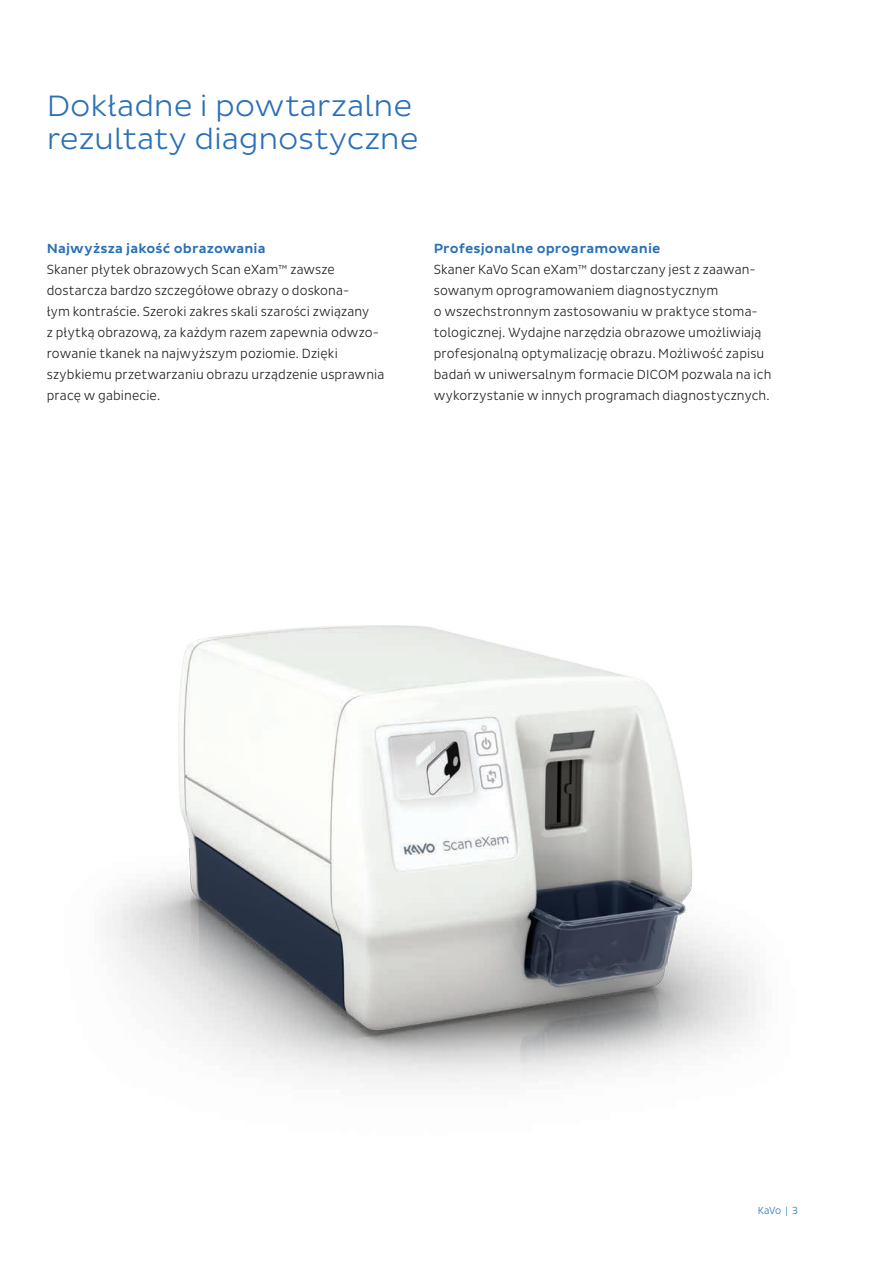
<style>
.page{position:relative;width:893px;height:1263px;background:#fff}
.page>*{position:absolute;margin:0;border:0;box-sizing:border-box;transform-origin:0 0}
.t1{font:300 30px/33px "Pluto Sans";letter-spacing:-.005em;color:#2a70b8}
.t2{font:300 13.5px/21px "Pluto Sans Cond";letter-spacing:.01em;color:#231f20}
.t3{font:500 13.5px "Pluto Sans";letter-spacing:.01em;color:#2a70b8}
.t4{font:300 10.5px "Pluto Sans Cond";color:#2a70b8}
</style>
<div class="page">
<hr style="left:0;top:0;width:1px;height:661px;background:#172938">
<img style="left:0;top:455px;width:757px;height:628px">
<h1 class="t1" style="left:47px;top:90px;width:373px">Dokładne i powtarzalne rezultaty diagnostyczne</h1>
<p class="t3" style="left:47px;top:240px;width:220px">Najwyższa jakość obrazowania</p>
<p class="t2" style="left:47px;top:259px;width:339px">Skaner płytek obrazowych Scan eXam™ zawsze dostarcza bardzo szczegółowe obrazy o doskona-<br>łym kontraście. Szeroki zakres skali szarości związany<br>z płytką obrazową, za każdym razem zapewnia odwzo&shy;rowanie tkanek na najwyższym poziomie. Dzięki szybkiemu przetwarzaniu obrazu urządzenie usprawnia pracę w gabinecie.</p>
<p class="t3" style="left:434px;top:241px;width:228px">Profesjonalne oprogramowanie</p>
<p class="t2" style="left:434px;top:259px;width:339px">Skaner KaVo Scan eXam™ dostarczany jest z zaawan&shy;sowanym oprogramowaniem diagnostycznym<br>o wszechstronnym zastosowaniu w praktyce stoma&shy;tologicznej. Wydajne narzędzia obrazowe umożliwiają profesjonalną optymalizację obrazu. Możliwość zapisu badań w uniwersalnym formacie DICOM pozwala na ich wykorzystanie w innych programach diagnostycznych.</p>
<p class="t4" style="left:758px;top:1204px;width:42px">KaVo | 3</p>
</div>
